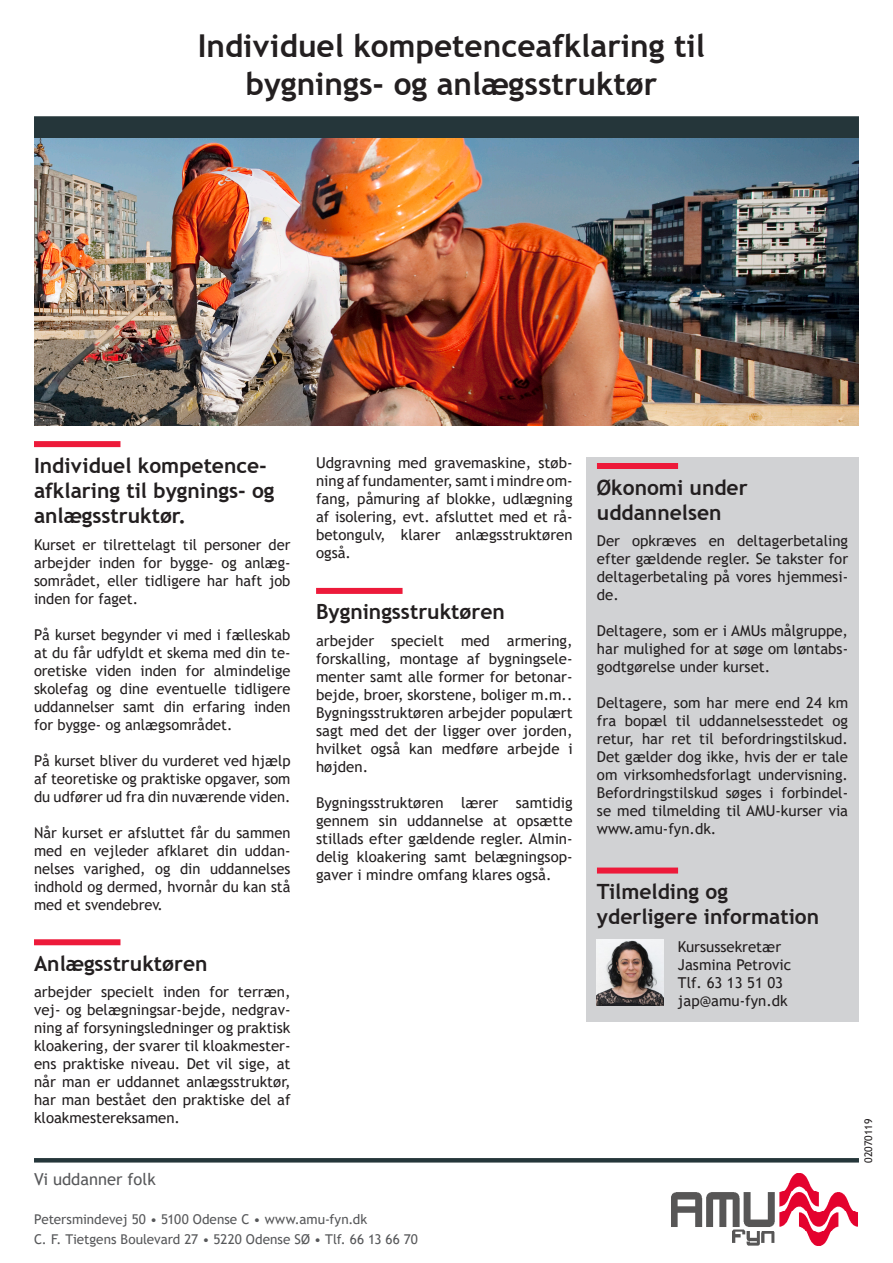
<style>
.page{position:relative;width:893px;height:1263px;background:#fff}
.page>*{position:absolute;margin:0;border:0;box-sizing:border-box;transform-origin:0 0}
.t1{font:700 31.5px/37.8px "Trebuchet MS";color:#231f20;text-align:center}
.Afsnitsstreg_FED_bro{font:700 21px/25.2px "Trebuchet MS";color:#231f20}
.t2{font:16.5px "Trebuchet MS";color:#57585a}
.brødtekst_brochurer{font:15px/18px "Trebuchet MS";color:#231f20;text-align:justify}
.brødtekst_brochurer-2{font:13.5px "Trebuchet MS";color:#57585a}
.brødtekst_brochurer-3{font:10.5px "Trebuchet MS";color:#231f20}
</style>
<div class="page">
<div style="left:34px;top:116px;width:825px;height:23px;background:#25363a"></div>
<img style="left:34px;top:138px;width:825px;height:287px">
<img style="left:671px;top:1173px;width:187px;height:73px">
<svg style="left:34px;top:1158px;width:825px;height:4px;background:#28393d"></svg>
<div style="left:586px;top:457px;width:273px;height:564px;background:#d1d2d4"></div>
<div style="left:34px;top:441px;width:86px;height:6px;background:#ed1a3a"></div>
<div style="left:34px;top:939px;width:86px;height:6px;background:#ed1a3a"></div>
<div style="left:316px;top:588px;width:87px;height:6px;background:#ed1a3a"></div>
<div style="left:597px;top:463px;width:81px;height:6px;background:#ed1a3a"></div>
<div style="left:597px;top:867px;width:81px;height:6px;background:#ed1a3a"></div>
<img style="left:597px;top:939px;width:66px;height:66px">
<p class="t1" style="left:198px;top:27px;width:509px">Individuel kompetenceafklaring til bygnings- og anlægsstruktør</p>
<p class="Afsnitsstreg_FED_bro" style="left:34px;top:453px;width:242px">Individuel kompetence&shy;afklaring til bygnings- og anlægsstruktør.</p>
<p class="brødtekst_brochurer" style="left:34px;top:535px;width:258px">Kurset er tilrettelagt til personer der arbejder inden for bygge- og anlæg&shy;sområdet, eller tidligere har haft job inden for faget.</p>
<p class="brødtekst_brochurer" style="left:34px;top:625px;width:258px">På kurset begynder vi med i fælleskab at du får udfyldt et skema med din te&shy;oretiske viden inden for almindelige skolefag og dine eventuelle tidligere uddannelser samt din erfaring inden for bygge- og anlægsområdet.</p>
<p class="brødtekst_brochurer" style="left:34px;top:751px;width:258px">På kurset bliver du vurderet ved hjælp af teoretiske og praktiske opgaver, som du udfører ud fra din nuværende viden.</p>
<p class="brødtekst_brochurer" style="left:34px;top:823px;width:258px">Når kurset er afsluttet får du sammen med en vejleder afklaret din uddan&shy;nelses varighed, og din uddannelses indhold og dermed, hvornår du kan stå med et svendebrev.</p>
<p class="Afsnitsstreg_FED_bro" style="left:34px;top:951px;width:175px">Anlægsstruktøren</p>
<p class="brødtekst_brochurer" style="left:34px;top:983px;width:258px;text-align:left">arbejder specielt inden for terræn, vej- og belægningsar-bejde, nedgrav&shy;ning af forsyningsledninger og praktisk kloakering, der svarer til kloakmester&shy;ens praktiske niveau. Det vil sige, at når man er uddannet anlægsstruktør, har man bestået den praktiske del af kloakmestereksamen.</p>
<p class="t2" style="left:34px;top:1168px;width:123px">Vi uddanner folk</p>
<p class="brødtekst_brochurer" style="left:316px;top:454px;width:258px">Udgravning med gravemaskine, støb&shy;ning af fundamenter, samt i mindre om&shy;fang, påmuring af blokke, udlægning af isolering, evt. afsluttet med et rå&shy;betongulv, klarer anlægsstruktøren også.</p>
<p class="Afsnitsstreg_FED_bro" style="left:316px;top:599px;width:190px">Bygningsstruktøren</p>
<p class="brødtekst_brochurer" style="left:316px;top:631px;width:258px">arbejder specielt med armering, forskalling, montage af bygningsele&shy;menter samt alle former for betonar&shy;bejde, broer, skorstene, boliger m.m..<br>Bygningsstruktøren arbejder populært sagt med det der ligger over jorden, hvilket også kan medføre arbejde i højden.</p>
<p class="brødtekst_brochurer" style="left:316px;top:793px;width:258px">Bygningsstruktøren lærer samtidig gennem sin uddannelse at opsætte stillads efter gældende regler. Almin&shy;delig kloakering samt belægningsop&shy;gaver i mindre omfang klares også.</p>
<p class="brødtekst_brochurer-2" style="left:34px;top:1211px;width:335px">Petersmindevej 50 • 5100 Odense C • www.amu-fyn.dk</p>
<p class="brødtekst_brochurer-2" style="left:34px;top:1231px;width:385px">C. F. Tietgens Boulevard 27 • 5220 Odense SØ • Tlf. 66 13 66 70</p>
<p class="Afsnitsstreg_FED_bro" style="left:597px;top:474px;width:152px">Økonomi under uddannelsen</p>
<p class="brødtekst_brochurer" style="left:597px;top:532px;width:253px">Der opkræves en deltagerbetaling efter gældende regler. Se takster for deltagerbetaling på vores hjemmesi&shy;de.</p>
<p class="brødtekst_brochurer" style="left:597px;top:622px;width:253px">Deltagere, som er i AMUs målgruppe, har mulighed for at søge om løntabs&shy;godtgørelse under kurset.</p>
<p class="brødtekst_brochurer" style="left:597px;top:694px;width:253px">Deltagere, som har mere end 24 km fra bopæl til uddannelsesstedet og retur, har ret til befordringstilskud.<br>Det gælder dog ikke, hvis der er tale om virksomhedsforlagt undervisning.<br>Befordringstilskud søges i forbindel&shy;se med tilmelding til AMU-kurser via www.amu-fyn.dk.</p>
<p class="Afsnitsstreg_FED_bro" style="left:597px;top:879px;width:224px">Tilmelding og yderligere information</p>
<p class="brødtekst_brochurer" style="left:678px;top:937px;width:105px">Kursussekretær</p>
<p class="brødtekst_brochurer" style="left:678px;top:955px;width:115px">Jasmina Petrovic</p>
<p class="brødtekst_brochurer" style="left:678px;top:973px;width:107px">Tlf. 63 13 51 03</p>
<p class="brødtekst_brochurer" style="left:678px;top:991px;width:111px">jap@amu-fyn.dk</p>
<p class="brødtekst_brochurer-3" style="left:862px;top:1162px;width:46px;rotate:-90deg">02070119</p>
</div>
